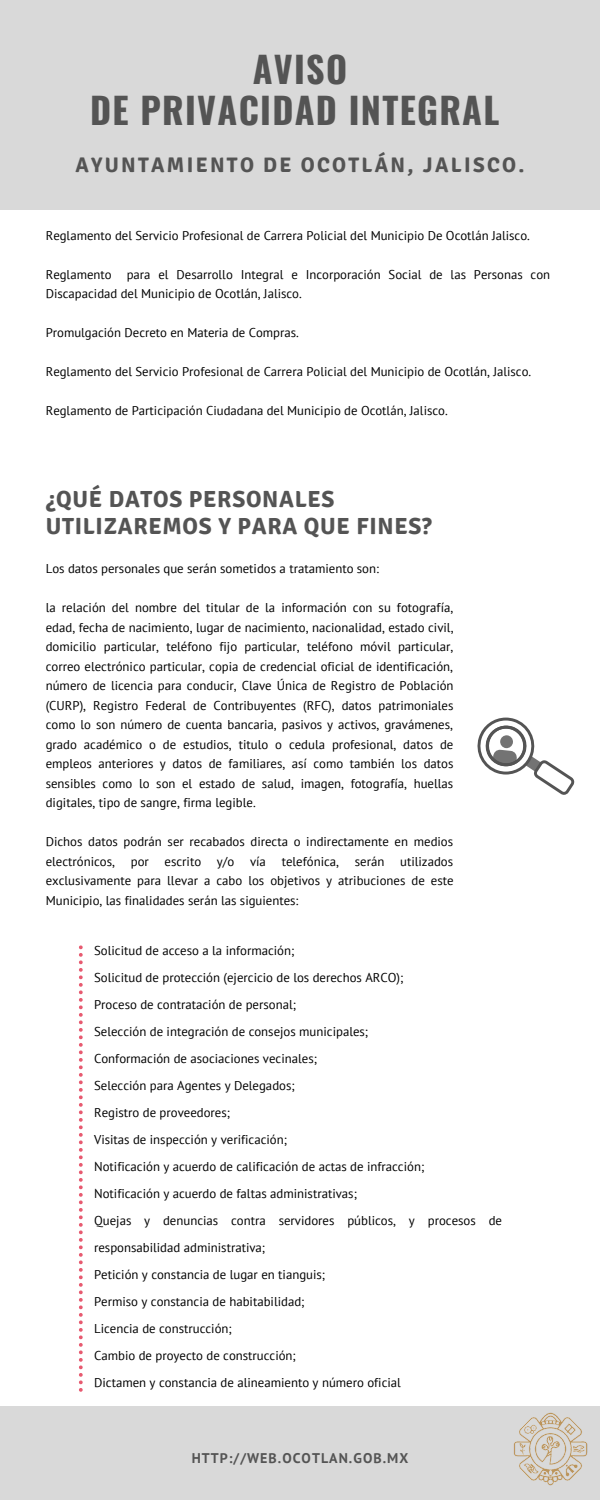
<style>
.page{position:relative;width:600px;height:1500px;background:#d9d9d9}
.page>*{position:absolute;margin:0;border:0;box-sizing:border-box;transform-origin:0 0}
.t1{font:700 36px "Oswald";letter-spacing:.035em;color:#545454}
.t2{font:700 23.3px/27px "Signika";letter-spacing:.03em;color:#545454}
.t3{font:700 21px "Signika";letter-spacing:.11em;color:#545454}
.t4{font:700 14px "PT Sans";letter-spacing:.075em;color:#545454}
.t5{font:12.8px/19.5px "PT Sans";color:#000;text-align:justify}
</style>
<div class="page">
<div style="left:0;top:210px;width:600px;height:1196px;background:#fff"></div>
<svg style="left:477px;top:718px;width:97px;height:77px"></svg>
<svg style="left:79px;top:945px;width:4px;height:447px"></svg>
<img style="left:513px;top:1412px;width:75px;height:74px">
<p class="t1" style="left:253px;top:41px;width:96px">AVISO</p>
<p class="t1" style="left:90px;top:82px;width:411px">DE PRIVACIDAD INTEGRAL</p>
<p class="t3" style="left:75px;top:153px;width:451px">AYUNTAMIENTO DE OCOTLÁN, JALISCO.</p>
<p class="t5" style="left:46px;top:225px;width:486px">Reglamento del Servicio Profesional de Carrera Policial del Municipio De Ocotlán Jalisco.</p>
<p class="t5" style="left:46px;top:264px;width:506px">Reglamento para el Desarrollo Integral e Incorporación Social de las Personas con<br>Discapacidad del Municipio de Ocotlán, Jalisco.</p>
<p class="t5" style="left:46px;top:323px;width:255px">Promulgación Decreto en Materia de Compras.</p>
<p class="t5" style="left:46px;top:362px;width:487px">Reglamento del Servicio Profesional de Carrera Policial del Municipio de Ocotlán, Jalisco.</p>
<p class="t5" style="left:46px;top:401px;width:404px">Reglamento de Participación Ciudadana del Municipio de Ocotlán, Jalisco.</p>
<p class="t2" style="left:46px;top:486px;width:388px">¿QUÉ DATOS PERSONALES<br>UTILIZAREMOS Y PARA QUE FINES?</p>
<p class="t5" style="left:46px;top:559px;width:335px">Los datos personales que serán sometidos a tratamiento son:</p>
<p class="t5" style="left:46px;top:598px;width:409px">la relación del nombre del titular de la información con su fotografía, edad, fecha de nacimiento, lugar de nacimiento, nacionalidad, estado civil, domicilio particular, teléfono fijo particular, teléfono móvil particular, correo electrónico particular, copia de credencial oficial de identificación, número de licencia para conducir, Clave Única de Registro de Población (CURP), Registro Federal de Contribuyentes (RFC), datos patrimoniales como lo son número de cuenta bancaria, pasivos y activos, gravámenes, grado académico o de estudios, titulo o cedula profesional, datos de empleos anteriores y datos de familiares, así como también los datos sensibles como lo son el estado de salud, imagen, fotografía, huellas digitales, tipo de sangre, firma legible.</p>
<p class="t5" style="left:46px;top:832px;width:409px">Dichos datos podrán ser recabados directa o indirectamente en medios electrónicos, por escrito y/o vía telefónica, serán utilizados exclusivamente para llevar a cabo los objetivos y atribuciones de este Municipio, las finalidades serán las siguientes:</p>
<p class="t5" style="left:94px;top:940px;width:202px">Solicitud de acceso a la información;</p>
<p class="t5" style="left:94px;top:967px;width:311px">Solicitud de protección (ejercicio de los derechos ARCO);</p>
<p class="t5" style="left:94px;top:994px;width:203px">Proceso de contratación de personal;</p>
<p class="t5" style="left:94px;top:1021px;width:276px">Selección de integración de consejos municipales;</p>
<p class="t5" style="left:94px;top:1048px;width:224px">Conformación de asociaciones vecinales;</p>
<p class="t5" style="left:94px;top:1075px;width:202px">Selección para Agentes y Delegados;</p>
<p class="t5" style="left:94px;top:1102px;width:138px">Registro de proveedores;</p>
<p class="t5" style="left:94px;top:1129px;width:194px">Visitas de inspección y verificación;</p>
<p class="t5" style="left:94px;top:1156px;width:332px">Notificación y acuerdo de calificación de actas de infracción;</p>
<p class="t5" style="left:94px;top:1183px;width:264px">Notificación y acuerdo de faltas administrativas;</p>
<p class="t5" style="left:94px;top:1207px;width:409px;line-height:27px">Quejas y denuncias contra servidores públicos, y procesos de responsabilidad administrativa;</p>
<p class="t5" style="left:94px;top:1264px;width:233px">Petición y constancia de lugar en tianguis;</p>
<p class="t5" style="left:94px;top:1291px;width:212px">Permiso y constancia de habitabilidad;</p>
<p class="t5" style="left:94px;top:1318px;width:139px">Licencia de construcción;</p>
<p class="t5" style="left:94px;top:1345px;width:203px">Cambio de proyecto de construcción;</p>
<p class="t5" style="left:94px;top:1372px;width:308px">Dictamen y constancia de alineamiento y número oficial</p>
<p class="t4" style="left:192px;top:1448px;width:218px">HTTP://WEB.OCOTLAN.GOB.MX</p>
</div>
